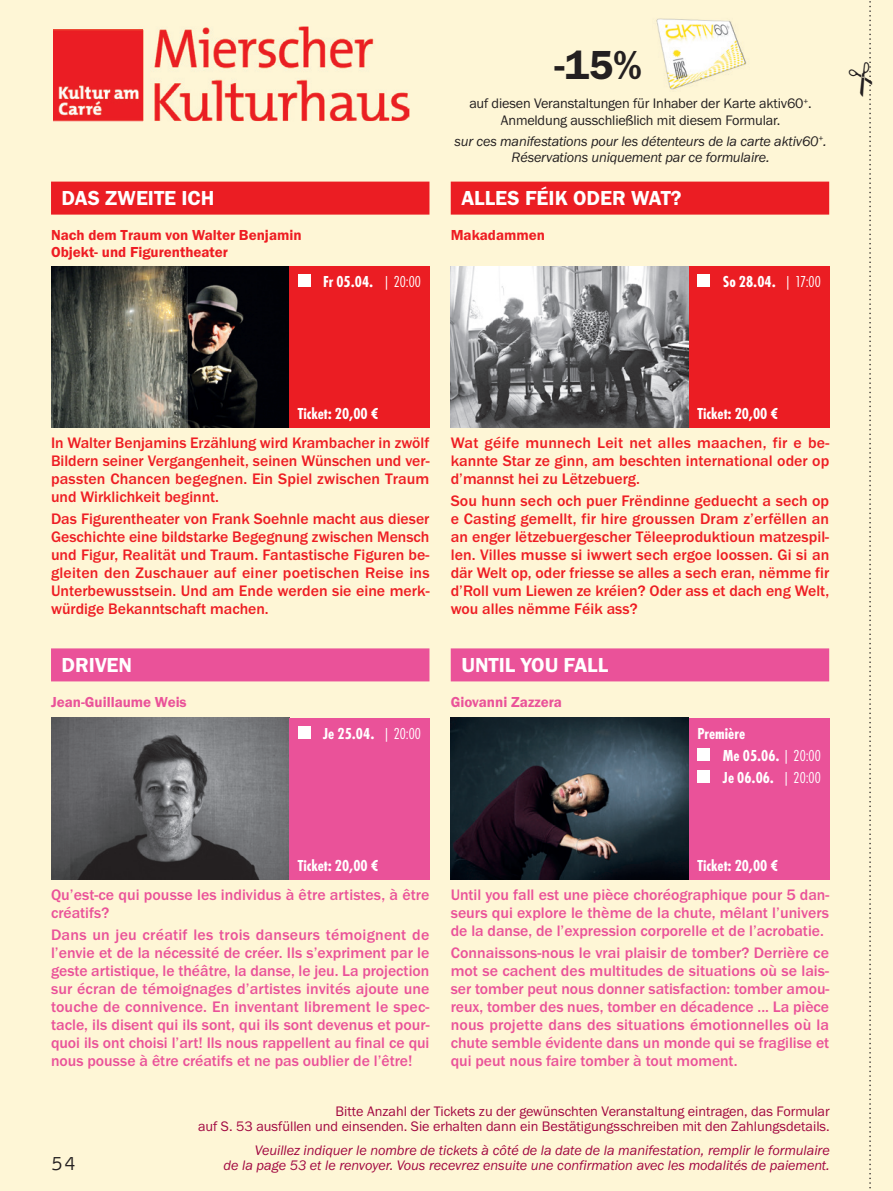
<style>
.page{position:relative;width:893px;height:1191px;background:#fef6d6}
.page>*{position:absolute;margin:0;border:0;box-sizing:border-box;transform-origin:0 0}
.t1{font:42px "Franklin Gothic Euro Sur Demi";color:#231f20}
.t2{font:21px "Franklin Gothic Euro Sur Demi";color:#fff}
.t3{font:21px "Bell Gothic BT";color:#231f20}
.t4{font:16.5px/22px "Function Cd Croat Bold";color:#fff}
.t5{font:15.75px/18px "Franklin Gothic Euro Sur Medium";color:#ea5299;text-align:justify}
.t6{font:15.75px/18px "Franklin Gothic Euro Sur Medium";color:#ee1d23;text-align:justify}
.t7{font:15px/16.5px "Franklin Gothic Euro Sur Demi";color:#ee1d23}
.t8{font:15px "Franklin Gothic Euro Sur Demi";color:#ea5299}
.t9{font:italic 14.25px "Franklin Gothic Euro Sur Book";letter-spacing:-.005em;color:#a20841}
.t10{font:14.25px/15px "Franklin Gothic Euro Sur Book";color:#a20841;text-align:right}
.t11{font:italic 14.25px/16.5px "Franklin Gothic Euro Sur Book";letter-spacing:-.01em;color:#231f20;text-align:center}
.t12{font:14.25px/16.5px "Franklin Gothic Euro Sur Book";letter-spacing:-.01em;color:#231f20;text-align:center}
.s1{font-family:"Function Cd Croat Light"}
</style>
<div class="page">
<img style="left:656px;top:18px;width:91px;height:72px">
<img style="left:53px;top:27px;width:356px;height:94px">
<img style="left:54px;top:30px;width:89px;height:91px">
<div style="left:51px;top:182px;width:378px;height:33px;background:#eb1d23"></div>
<div style="left:451px;top:182px;width:378px;height:33px;background:#eb1d23"></div>
<img style="left:51px;top:266px;width:238px;height:161px">
<img style="left:451px;top:266px;width:238px;height:161px">
<div style="left:289px;top:266px;width:140px;height:161px;background:#eb1d23"></div>
<div style="left:298px;top:274px;width:12px;height:13px;background:#fff"></div>
<div style="left:689px;top:266px;width:140px;height:161px;background:#eb1d23"></div>
<div style="left:697px;top:274px;width:13px;height:13px;background:#fff"></div>
<div style="left:451px;top:648px;width:378px;height:33px;background:#ea5299"></div>
<div style="left:51px;top:648px;width:378px;height:33px;background:#ea5299"></div>
<img style="left:451px;top:718px;width:238px;height:161px">
<img style="left:51px;top:718px;width:238px;height:161px">
<div style="left:689px;top:718px;width:140px;height:161px;background:#ea5299"></div>
<div style="left:697px;top:748px;width:13px;height:13px;background:#fff"></div>
<div style="left:697px;top:770px;width:13px;height:13px;background:#fff"></div>
<div style="left:289px;top:718px;width:140px;height:161px;background:#ea5299"></div>
<div style="left:298px;top:726px;width:12px;height:13px;background:#fff"></div>
<svg style="left:869px;top:1px;width:2px;height:1188px"></svg>
<h2 class="t2" style="left:62px;top:186px;width:154px">DAS ZWEITE ICH</h2>
<p class="t7" style="left:51px;top:227px;width:252px">Nach dem Traum von Walter Benjamin<br>Objekt- und Figurentheater</p>
<p class="t4" style="left:323px;top:271px;width:99px">Fr 05.04. <span class="s1">| 20:00</span></p>
<h1 class="t1" style="left:554px;top:41px;width:90px">-15%</h1>
<p class="t12" style="left:469px;top:95px;width:344px">auf diesen Veranstaltungen für Inhaber der Karte aktiv60<sup>+</sup>.<br>Anmeldung ausschließlich mit diesem Formular.</p>
<p class="t11" style="left:454px;top:133px;width:374px">sur ces manifestations pour les détenteurs de la carte aktiv60<sup>+</sup>.<br>Réservations uniquement par ce formulaire.</p>
<h2 class="t2" style="left:461px;top:186px;width:222px">ALLES FÉIK ODER WAT?</h2>
<p class="t7" style="left:451px;top:227px;width:96px">Makadammen</p>
<p class="t4" style="left:723px;top:271px;width:99px">So 28.04. <span class="s1">| 17:00</span></p>
<p class="t4" style="left:298px;top:403px;width:82px">Ticket: 20,00 €</p>
<p class="t4" style="left:697px;top:403px;width:82px">Ticket: 20,00 €</p>
<p class="t6" style="left:51px;top:434px;width:380px">In Walter Benjamins Erzählung wird Krambacher in zwölf Bildern seiner Vergangenheit, seinen Wünschen und ver&shy;passten Chancen begegnen. Ein Spiel zwischen Traum und Wirklichkeit beginnt.</p>
<p class="t6" style="left:51px;top:510px;width:380px">Das Figurentheater von Frank Soehnle macht aus dieser Geschichte eine bildstarke Begegnung zwischen Mensch und Figur, Realität und Traum. Fantastische Figuren be&shy;gleiten den Zuschauer auf einer poetischen Reise ins Unterbewusstsein. Und am Ende werden sie eine merk&shy;würdige Bekanntschaft machen.</p>
<p class="t6" style="left:451px;top:434px;width:380px">Wat géife munnech Leit net alles maachen, fir e be&shy;kannte Star ze ginn, am beschten international oder op d’mannst hei zu Lëtzebuerg.</p>
<p class="t6" style="left:451px;top:492px;width:380px">Sou hunn sech och puer Frëndinne geduecht a sech op e Casting gemellt, fir hire groussen Dram z’erfëllen an an enger lëtzebuergescher Tëleeproduktioun matzespil&shy;len. Villes musse si iwwert sech ergoe loossen. Gi si an där Welt op, oder friesse se alles a sech eran, nëmme fir d’Roll vum Liewen ze kréien? Oder ass et dach eng Welt, wou alles nëmme Féik ass?</p>
<h2 class="t2" style="left:62px;top:653px;width:72px">DRIVEN</h2>
<p class="t8" style="left:51px;top:694px;width:137px">Jean-Guillaume Weis</p>
<h2 class="t2" style="left:461px;top:653px;width:148px">UNTIL YOU FALL</h2>
<p class="t8" style="left:451px;top:694px;width:113px">Giovanni Zazzera</p>
<p class="t4" style="left:323px;top:722px;width:99px">Je 25.04. <span class="s1">| 20:00</span></p>
<p class="t4" style="left:723px;top:722px;width:99px;text-indent:-26px">Première<br>Me 05.06. <span class="s1">| 20:00<br></span>Je 06.06. <span class="s1">| 20:00</span></p>
<p class="t4" style="left:298px;top:854px;width:82px">Ticket: 20,00 €</p>
<p class="t5" style="left:51px;top:886px;width:380px">Qu’est-ce qui pousse les individus à être artistes, à être créatifs?</p>
<p class="t5" style="left:51px;top:926px;width:380px">Dans un jeu créatif les trois danseurs témoignent de l’envie et de la nécessité de créer. Ils s’expriment par le geste artistique, le théâtre, la danse, le jeu. La projection sur écran de témoignages d’artistes invités ajoute une touche de connivence. En inventant librement le spec&shy;tacle, ils disent qui ils sont, qui ils sont devenus et pour&shy;quoi ils ont choisi l’art! Ils nous rappellent au final ce qui nous pousse à être créatifs et ne pas oublier de l’être!</p>
<p class="t4" style="left:697px;top:854px;width:82px">Ticket: 20,00 €</p>
<p class="t5" style="left:451px;top:886px;width:380px">Until you fall est une pièce choréographique pour 5 dan&shy;seurs qui explore le thème de la chute, mêlant l’univers de la danse, de l’expression corporelle et de l’acrobatie.</p>
<p class="t5" style="left:451px;top:944px;width:380px">Connaissons-nous le vrai plaisir de tomber? Derrière ce mot se cachent des multitudes de situations où se lais&shy;ser tomber peut nous donner satisfaction: tomber amou&shy;reux, tomber des nues, tomber en décadence ... La pièce nous projette dans des situations émotionnelles où la chute semble évidente dans un monde qui se fragilise et qui peut nous faire tomber à tout moment.</p>
<p class="t10" style="left:198px;top:1104px;width:633px">Bitte Anzahl der Tickets zu der gewünschten Veranstaltung eintragen, das Formular<br>auf S. 53 ausfüllen und einsenden. Sie erhalten dann ein Bestätigungsschreiben mit den Zahlungsdetails.</p>
<p class="t9" style="left:255px;top:1141px;width:576px">Veuillez indiquer le nombre de tickets à côté de la date de la manifestation, remplir le formulaire</p>
<h2 class="t3" style="left:51px;top:1149px;width:26px">54</h2>
<p class="t9" style="left:224px;top:1156px;width:608px">de la page 53 et le renvoyer. Vous recevrez ensuite une confirmation avec les modalités de paiement.</p>
</div>
